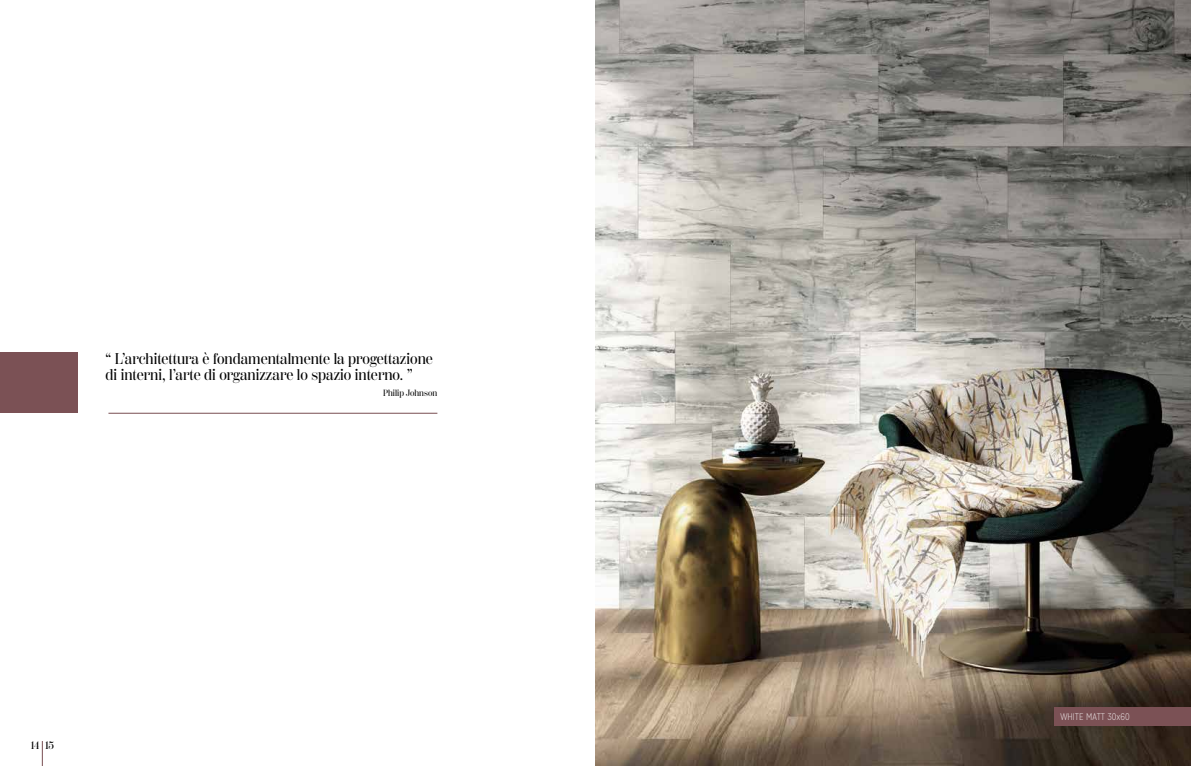
<style>
.page{position:relative;width:1191px;height:766px;background:#fff}
.page>*{position:absolute;margin:0;border:0;box-sizing:border-box;transform-origin:0 0}
.t1{font:500 15.5px/16.2px "Scotch Display Cond";color:#000;scale:.94 1}
.t2{font:500 11px "Scotch Display Cond";color:#000}
.t3{font:100 9.6px "Mission Gothic";color:#fff}
.t4{font:500 9px "Scotch Display Cond";letter-spacing:.01em;color:#000;scale:.94 1}
</style>
<div class="page">
<img style="left:595px;top:0;width:596px;height:765px">
<hr style="left:108px;top:412px;width:329px;height:1px;background:#7b5155">
<div style="left:0;top:352px;width:77px;height:61px;background:#7b5155"></div>
<div style="left:1054px;top:706px;width:137px;height:19px;background:#7b5155"></div>
<svg style="left:42px;top:741px;width:1px;height:24px"></svg>
<p class="t1" style="left:106px;top:350px;width:350px">“ L’architettura è fondamentalmente la progettazione di interni, l’arte di organizzare lo spazio interno. ”</p>
<p class="t4" style="left:383px;top:388px;width:59px">Philip Johnson</p>
<p class="t2" style="left:31px;top:739px;width:25px">14 15</p>
<p class="t3" style="left:1060px;top:710px;width:71px">WHITE MATT 30x60</p>
</div>
